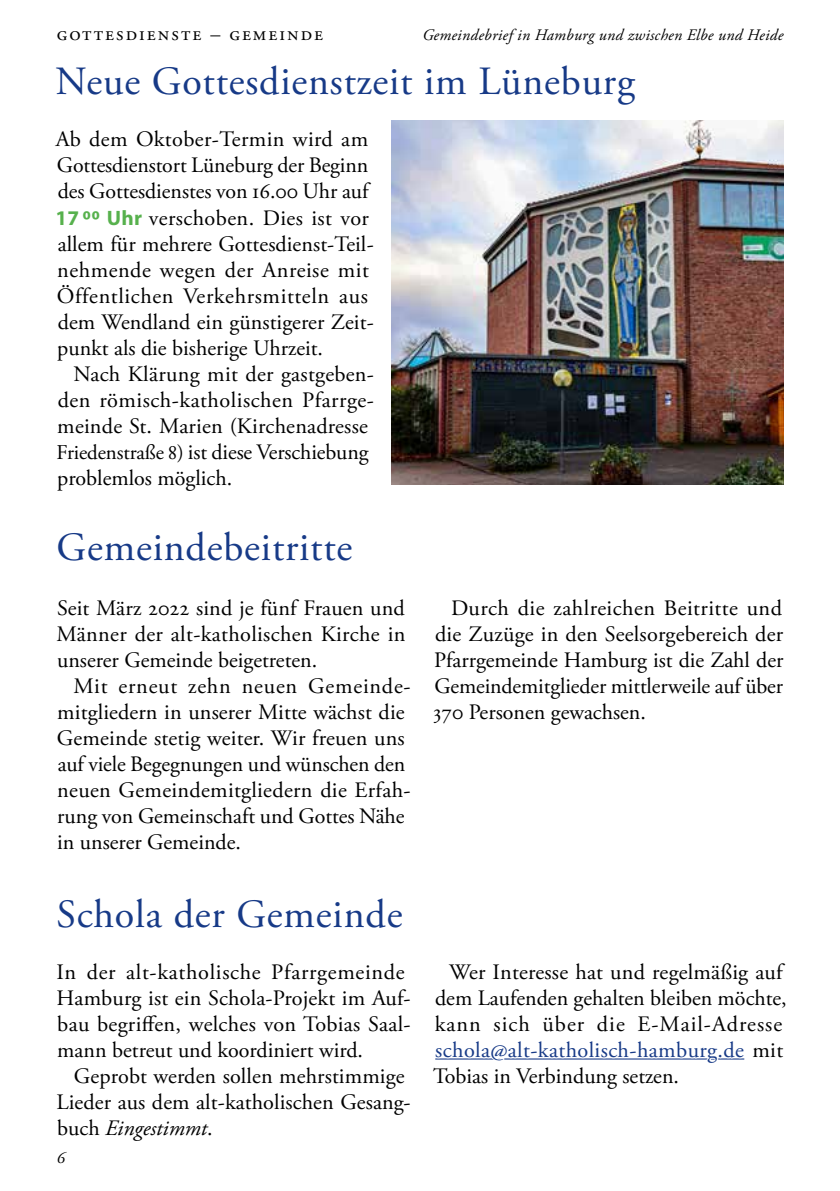
<style>
.page{position:relative;width:840px;height:1191px;background:#fff}
.page>*{position:absolute;margin:0;border:0;box-sizing:border-box;transform-origin:0 0}
.t1{font:40px "Adobe Garamond Pro";letter-spacing:.015em;color:#173a87}
.t2{font:22px/26px "Adobe Garamond Pro";letter-spacing:.005em;color:#000}
.t3{font:20px "Adobe Garamond Pro";letter-spacing:.1em;color:#000}
.t4{font:italic 16px "Adobe Garamond Pro";letter-spacing:.02em;color:#000}
.s1{font-family:"Myriad Pro";font-weight:700;font-size:20.8px;color:#57b14d}
.s2{font-size:21px}
.s3{font-style:italic}
.s4{color:#fff}
</style>
<div class="page">
<hr style="left:435px;top:1058px;width:308px;height:1px;background:#173a87">
<img style="left:391px;top:120px;width:391px;height:364px">
<p class="t4" style="left:422px;top:25px;width:362px">Gemeindebrief in Hamburg und zwischen Elbe und Heide</p>
<p class="t3" style="left:57px;top:22px;width:268px">Gottesdienste – Gemeinde</p>
<h1 class="t1" style="left:55px;top:58px;width:581px">Neue Gottesdienstzeit im Lüneburg</h1>
<p class="t2" style="left:55px;top:127px;width:320px">Ab dem Oktober-Termin wird am Gottesdienstort Lüneburg der Beginn des Gottesdienstes von 16.00 Uhr auf <span class="s1">17 00 Uhr</span> verschoben. Dies ist vor allem für mehrere Gottesdienst-Teil&shy;nehmende wegen der Anreise mit Öffentlichen Verkehrsmitteln aus dem Wendland ein günstigerer Zeit&shy;punkt als die bisherige Uhrzeit.</p>
<p class="t2" style="left:57px;top:361px;width:318px;text-indent:17px">Nach Klärung mit der gastgeben&shy;den römisch-katholischen Pfarrge&shy;meinde St. Marien (Kirchenadresse <span class="s2">Friedenstraße 8)</span> ist diese Verschiebung problemlos möglich.</p>
<h1 class="t1" style="left:57px;top:523px;width:297px">Gemeindebeitritte</h1>
<p class="t2" style="left:56px;top:595px;width:350px;text-align:justify">Seit März 2022 sind je fünf Frauen und Männer der alt-katholischen Kirche in unserer Gemeinde beigetreten.</p>
<p class="t2" style="left:57px;top:673px;width:355px;text-indent:16px">Mit erneut zehn neuen Gemeinde&shy;mitgliedern in unserer Mitte wächst die Gemeinde stetig weiter. Wir freuen uns auf viele Begegnungen und wünschen den neuen Gemeindemitgliedern die Erfah&shy;rung von Gemeinschaft und Gottes Nähe in unserer Gemeinde.</p>
<h1 class="t1" style="left:56px;top:890px;width:347px">Schola der Gemeinde</h1>
<p class="t2" style="left:57px;top:959px;width:355px">In der alt-katholische Pfarrgemeinde Hamburg ist ein Schola-Projekt im Auf&shy;bau begriffen, welches von Tobias Saal&shy;mann betreut und koordiniert wird.</p>
<p class="t2" style="left:56px;top:1063px;width:355px;text-indent:17px">Geprobt werden sollen mehrstimmige<br>Lieder aus dem alt-katholischen Gesang&shy;buch <span class="s3">Eingestimmt</span>.</p>
<p class="t4" style="left:57px;top:1148px;width:9px">6</p>
<p class="t2" style="left:433px;top:595px;width:351px;text-align:justify;text-indent:18px">Durch die zahlreichen Beitritte und die Zuzüge in den Seelsorgebereich der Pfarrgemeinde Hamburg ist die Zahl der Gemeindemitglieder mittlerweile auf über 370 Personen gewachsen.</p>
<p class="t2" style="left:433px;top:959px;width:355px;text-indent:16px">Wer Interesse hat und regelmäßig auf dem Laufenden gehalten bleiben möchte, kann sich über die E-Mail-Adresse <span class="s4">schola@alt-katholisch-hamburg.de</span> mit Tobias in Verbindung setzen.</p>
</div>
